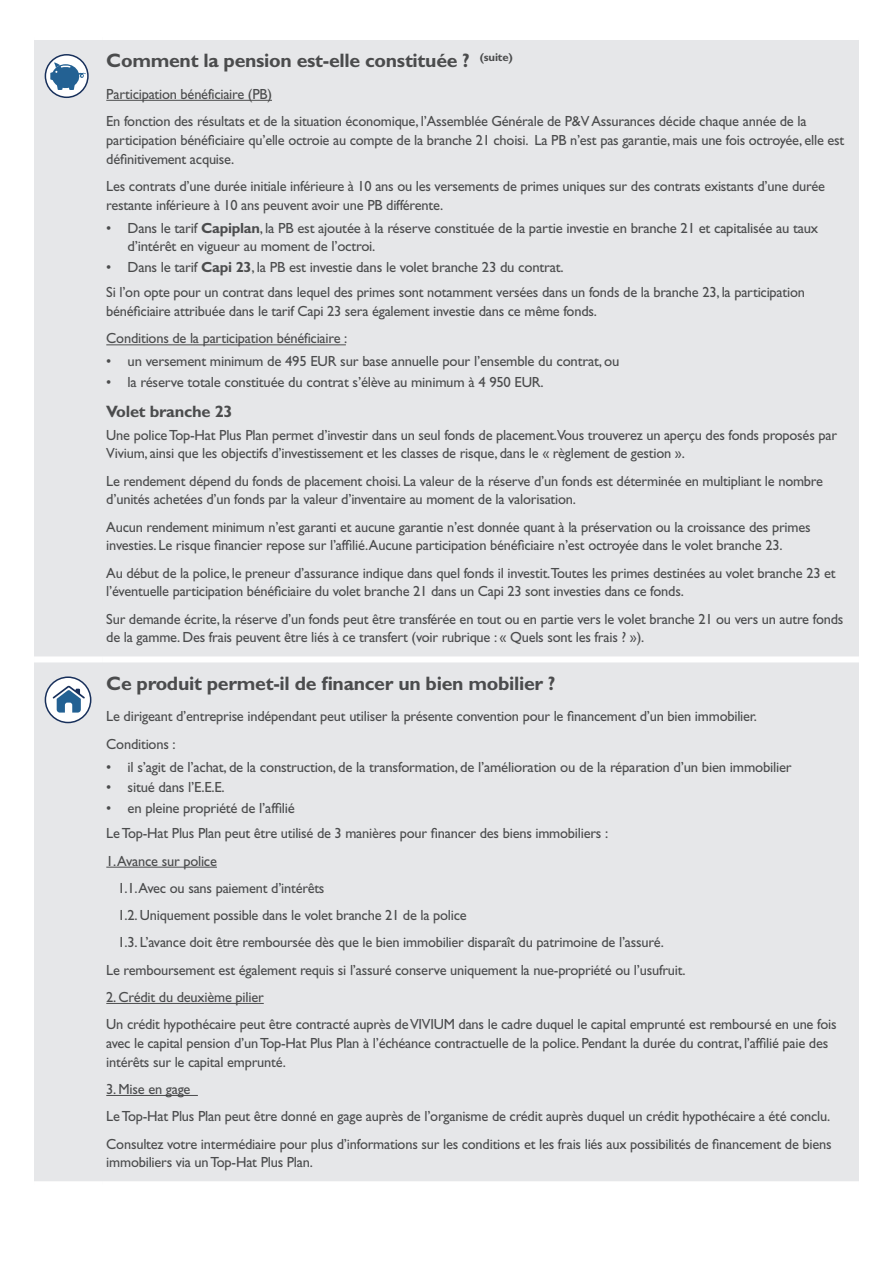
<style>
.page{position:relative;width:893px;height:1263px;background:#fff}
.page>*{position:absolute;margin:0;border:0;box-sizing:border-box;transform-origin:0 0}
.t1{font:700 19.5px "Gill Sans Std";letter-spacing:-.015em;color:#4b4c4d}
.t2{font:700 16.5px "Gill Sans Std";letter-spacing:-.015em;color:#4b4c4d}
.t3{font:14.7px/18.8px "Gill Sans Std";letter-spacing:-.015em;color:#4b4c4d}
.s1{font-weight:700}
</style>
<div class="page">
<div style="left:34px;top:40px;width:825px;height:1141px;background:#e6e7e9"></div>
<div style="left:34px;top:656px;width:68px;height:6px;background:#fff"></div>
<div style="left:102px;top:656px;width:757px;height:6px;background:#fff"></div>
<svg style="left:45px;top:54px;width:44px;height:44px"></svg>
<hr style="left:106px;top:100px;width:166px;height:1px;background:#4b4c4d">
<hr style="left:106px;top:344px;width:240px;height:1px;background:#4b4c4d">
<svg style="left:45px;top:676px;width:46px;height:47px"></svg>
<hr style="left:106px;top:867px;width:111px;height:1px;background:#4b4c4d">
<hr style="left:106px;top:1003px;width:158px;height:1px;background:#4b4c4d">
<hr style="left:106px;top:1095px;width:92px;height:1px;background:#4b4c4d">
<h1 class="t1" style="left:106px;top:49px;width:408px">Comment la pension est-elle constituée ? <sup>(suite)</sup></h1>
<p class="t3" style="left:106px;top:80px;width:702px;line-height:27.3px">Participation bénéficiaire (PB)<br>En fonction des résultats et de la situation économique, l’Assemblée Générale de P&amp;V Assurances décide chaque année de la</p>
<p class="t3" style="left:106px;top:131px;width:740px">participation bénéficiaire qu’elle octroie au compte de la branche 21 choisi. La PB n’est pas garantie, mais une fois octroyée, elle est définitivement acquise.</p>
<p class="t3" style="left:106px;top:177px;width:720px">Les contrats d’une durée initiale inférieure à 10 ans ou les versements de primes uniques sur des contrats existants d’une durée restante inférieure à 10 ans peuvent avoir une PB différente.</p>
<p class="t3" style="left:128px;top:218px;width:692px;text-indent:-21px">• Dans le tarif <span class="s1">Capiplan</span>, la PB est ajoutée à la réserve constituée de la partie investie en branche 21 et capitalisée au taux d’intérêt en vigueur au moment de l’octroi.</p>
<p class="t3" style="left:106px;top:255px;width:700px;line-height:25px">• Dans le tarif <span class="s1">Capi 23</span>, la PB est investie dans le volet branche 23 du contrat.<br>Si l’on opte pour un contrat dans lequel des primes sont notamment versées dans un fonds de la branche 23, la participation</p>
<p class="t3" style="left:106px;top:298px;width:492px;line-height:27.3px">bénéficiaire attribuée dans le tarif Capi 23 sera également investie dans ce même fonds.<br>Conditions de la participation bénéficiaire :</p>
<p class="t3" style="left:106px;top:352px;width:515px">• un versement minimum de 495 EUR sur base annuelle pour l’ensemble du contrat, ou</p>
<p class="t3" style="left:106px;top:373px;width:439px">• la réserve totale constituée du contrat s’élève au minimum à 4 950 EUR.</p>
<p class="t2" style="left:106px;top:401px;width:128px">Volet branche 23</p>
<p class="t3" style="left:106px;top:425px;width:732px">Une police Top-Hat Plus Plan permet d’investir dans un seul fonds de placement.Vous trouverez un aperçu des fonds proposés par<br>Vivium, ainsi que les objectifs d’investissement et les classes de risque, dans le « règlement de gestion ».</p>
<p class="t3" style="left:106px;top:471px;width:718px">Le rendement dépend du fonds de placement choisi. La valeur de la réserve d’un fonds est déterminée en multipliant le nombre d’unités achetées d’un fonds par la valeur d’inventaire au moment de la valorisation.</p>
<p class="t3" style="left:106px;top:517px;width:706px">Aucun rendement minimum n’est garanti et aucune garantie n’est donnée quant à la préservation ou la croissance des primes investies. Le risque financier repose sur l’affilié.Aucune participation bénéficiaire n’est octroyée dans le volet branche 23.</p>
<p class="t3" style="left:106px;top:563px;width:731px">Au début de la police, le preneur d’assurance indique dans quel fonds il investit.Toutes les primes destinées au volet branche 23 et l’éventuelle participation bénéficiaire du volet branche 21 dans un Capi 23 sont investies dans ce fonds.</p>
<p class="t3" style="left:106px;top:609px;width:739px">Sur demande écrite, la réserve d’un fonds peut être transférée en tout ou en partie vers le volet branche 21 ou vers un autre fonds de la gamme. Des frais peuvent être liés à ce transfert (voir rubrique : « Quels sont les frais ? »).</p>
<h1 class="t1" style="left:106px;top:672px;width:451px">Ce produit permet-il de financer un bien mobilier ?</h1>
<p class="t3" style="left:106px;top:703px;width:652px;line-height:27.3px">Le dirigeant d’entreprise indépendant peut utiliser la présente convention pour le financement d’un bien immobilier.<br>Conditions :</p>
<p class="t3" style="left:106px;top:757px;width:687px">• il s’agit de l’achat, de la construction, de la transformation, de l’amélioration ou de la réparation d’un bien immobilier</p>
<p class="t3" style="left:106px;top:778px;width:120px">• situé dans l’E.E.E.</p>
<p class="t3" style="left:106px;top:796px;width:503px;line-height:25.2px">• en pleine propriété de l’affilié<br>Le Top-Hat Plus Plan peut être utilisé de 3 manières pour financer des biens immobiliers :</p>
<p class="t3" style="left:106px;top:851px;width:112px">1.Avance sur police</p>
<p class="t3" style="left:118px;top:879px;width:208px">1.1.Avec ou sans paiement d’intérêts</p>
<p class="t3" style="left:118px;top:906px;width:351px">1.2. Uniquement possible dans le volet branche 21 de la police</p>
<p class="t3" style="left:118px;top:933px;width:548px">1.3. L’avance doit être remboursée dès que le bien immobilier disparaît du patrimoine de l’assuré.</p>
<p class="t3" style="left:106px;top:960px;width:581px">Le remboursement est également requis si l’assuré conserve uniquement la nue-propriété ou l’usufruit.</p>
<p class="t3" style="left:106px;top:983px;width:732px;line-height:27.3px">2. Crédit du deuxième pilier<br>Un crédit hypothécaire peut être contracté auprès de VIVIUM dans le cadre duquel le capital emprunté est remboursé en une fois</p>
<p class="t3" style="left:106px;top:1034px;width:723px">avec le capital pension d’un Top-Hat Plus Plan à l’échéance contractuelle de la police. Pendant la durée du contrat, l’affilié paie des intérêts sur le capital emprunté.</p>
<p class="t3" style="left:106px;top:1075px;width:727px;line-height:27.3px">3. Mise en gage<br>Le Top-Hat Plus Plan peut être donné en gage auprès de l’organisme de crédit auprès duquel un crédit hypothécaire a été conclu.<br>Consultez votre intermédiaire pour plus d’informations sur les conditions et les frais liés aux possibilités de financement de biens</p>
<p class="t3" style="left:106px;top:1153px;width:208px">immobiliers via un Top-Hat Plus Plan.</p>
</div>
